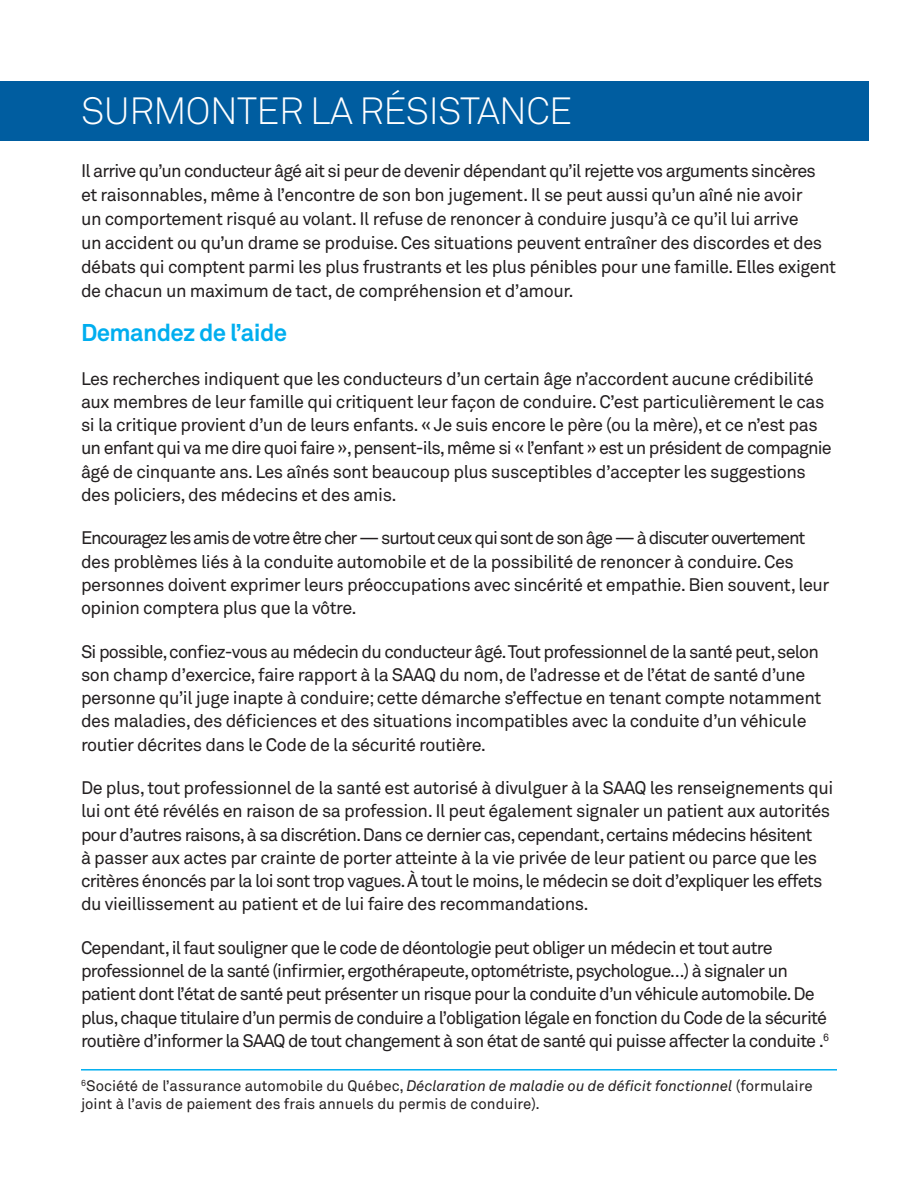
<style>
.page{position:relative;width:918px;height:1188px;background:#fff}
.page>*{position:absolute;margin:0;border:0;box-sizing:border-box;transform-origin:0 0}
.TITRE_SECTIOn{font:300 37.5px "Akkurat Std";letter-spacing:-.015em;color:#fff}
.TEXT_COURANT{font:700 24px "Akkurat Std";letter-spacing:-.025em;color:#00aeef}
.TEXT_COURANT-2{font:18px/23.2px "Akkurat Std";letter-spacing:-.025em;color:#231f20}
.TEXT_COURANT-3{font:18px/23.2px "Akkurat Std";letter-spacing:-.045em;color:#231f20}
.SOURCE{font:15px/18px "Akkurat Std";color:#231f20}
.s1{font-style:italic}
</style>
<div class="page">
<div style="left:0;top:81px;width:868px;height:59px;background:#005da0"></div>
<hr style="left:81px;top:1069px;width:756px;height:2px;background:#00aeef">
<p class="TITRE_SECTIOn" style="left:81px;top:89px;width:493px">SURMONTER LA RÉSISTANCE</p>
<p class="TEXT_COURANT-2" style="left:81px;top:159px;width:757px;line-height:24px">Il arrive qu’un conducteur âgé ait si peur de devenir dépendant qu’il rejette vos arguments sincères et raisonnables, même à l’encontre de son bon jugement. Il se peut aussi qu’un aîné nie avoir<br>un comportement risqué au volant. Il refuse de renoncer à conduire jusqu’à ce qu’il lui arrive<br>un accident ou qu’un drame se produise. Ces situations peuvent entraîner des discordes et des débats qui comptent parmi les plus frustrants et les plus pénibles pour une famille. Elles exigent de chacun un maximum de tact, de compréhension et d’amour.</p>
<p class="TEXT_COURANT" style="left:81px;top:318px;width:208px">Demandez de l’aide</p>
<p class="TEXT_COURANT-2" style="left:81px;top:367px;width:752px">Les recherches indiquent que les conducteurs d’un certain âge n’accordent aucune crédibilité aux membres de leur famille qui critiquent leur façon de conduire. C’est particulièrement le cas si la critique provient d’un de leurs enfants. « Je suis encore le père (ou la mère), et ce n’est pas un enfant qui va me dire quoi faire », pensent-ils, même si « l’enfant » est un président de compagnie âgé de cinquante ans. Les aînés sont beaucoup plus susceptibles d’accepter les suggestions des policiers, des médecins et des amis.</p>
<p class="TEXT_COURANT-2" style="left:81px;top:527px;width:750px">Encouragez les amis de votre être cher — surtout ceux qui sont de son âge — à discuter ouvertement des problèmes liés à la conduite automobile et de la possibilité de renoncer à conduire. Ces personnes doivent exprimer leurs préoccupations avec sincérité et empathie. Bien souvent, leur opinion comptera plus que la vôtre.</p>
<p class="TEXT_COURANT-2" style="left:81px;top:640px;width:742px">Si possible, confiez-vous au médecin du conducteur âgé. Tout professionnel de la santé peut, selon son champ d’exercice, faire rapport à la SAAQ du nom, de l’adresse et de l’état de santé d’une personne qu’il juge inapte à conduire; cette démarche s’effectue en tenant compte notamment des maladies, des déficiences et des situations incompatibles avec la conduite d’un véhicule routier décrites dans le Code de la sécurité routière.</p>
<p class="TEXT_COURANT-2" style="left:81px;top:776px;width:754px">De plus, tout professionnel de la santé est autorisé à divulguer à la SAAQ les renseignements qui lui ont été révélés en raison de sa profession. Il peut également signaler un patient aux autorités pour d’autres raisons, à sa discrétion. Dans ce dernier cas, cependant, certains médecins hésitent<br>à passer aux actes par crainte de porter atteinte à la vie privée de leur patient ou parce que les critères énoncés par la loi sont trop vagues. À tout le moins, le médecin se doit d’expliquer les effets du vieillissement au patient et de lui faire des recommandations.</p>
<p class="TEXT_COURANT-3" style="left:81px;top:936px;width:750px">Cependant, il faut souligner que le code de déontologie peut obliger un médecin et tout autre professionnel de la santé (infirmier, ergothérapeute, optométriste, psychologue…) à signaler un patient dont l’état de santé peut présenter un risque pour la conduite d’un véhicule automobile. De plus, chaque titulaire d’un permis de conduire a l’obligation légale en fonction du Code de la sécurité routière d’informer la SAAQ de tout changement à son état de santé qui puisse affecter la conduite .<sup>6</sup></p>
<p class="SOURCE" style="left:81px;top:1077px;width:733px"><sup>6</sup>Société de l’assurance automobile du Québec, <span class="s1">Déclaration de maladie ou de déficit fonctionnel</span> (formulaire joint à l’avis de paiement des frais annuels du permis de conduire).</p>
</div>
